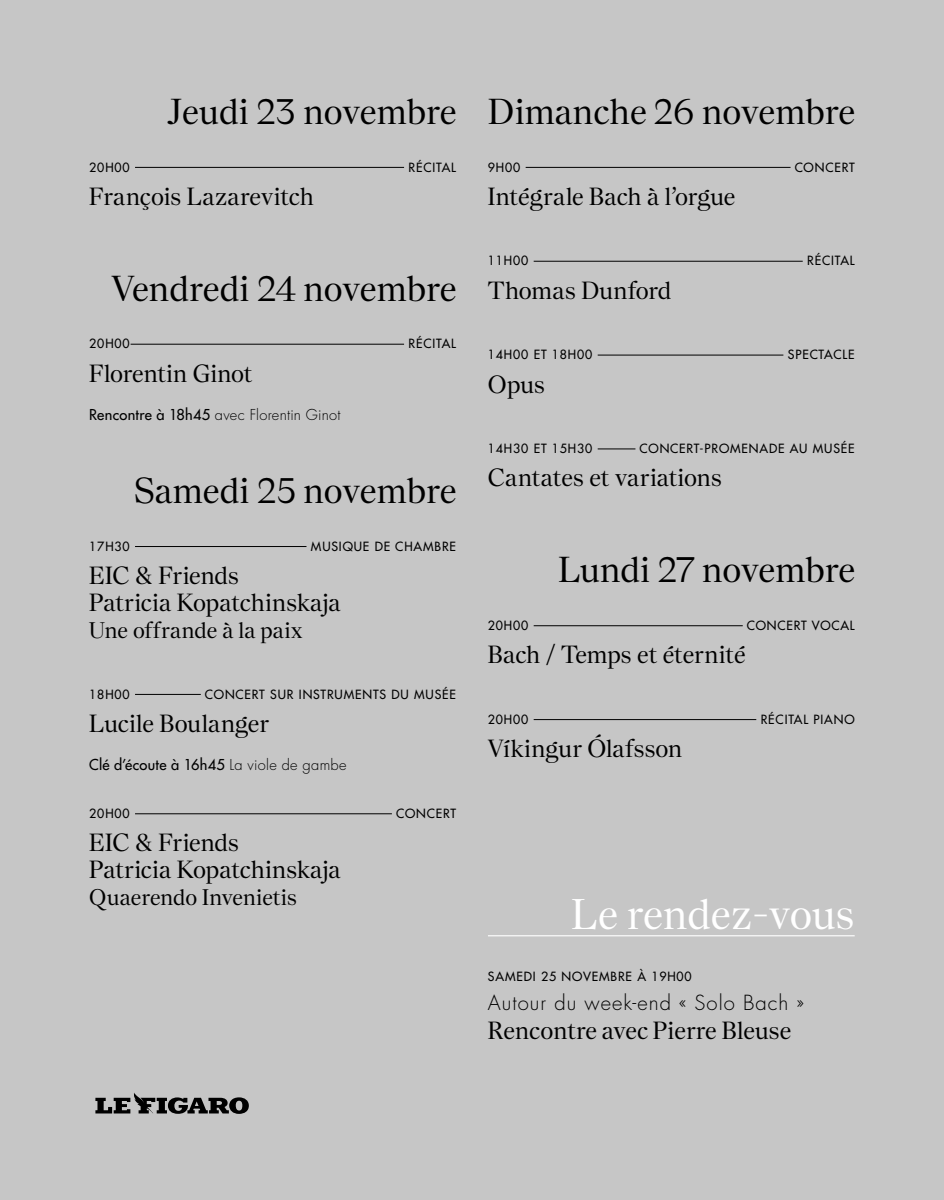
<style>
.page{position:relative;width:944px;height:1200px;background:#fff}
.page>*{position:absolute;margin:0;border:0;box-sizing:border-box;transform-origin:0 0}
.t1{font:42.75px "Nantes";color:#fff}
.t2{font:36px "Nantes";color:#000}
.t3{font:24.75px/27px "Nantes";letter-spacing:-.005em;color:#000}
.t4{font:22.5px "Nantes";color:#000}
.t5{font:300 20.25px "Futura LTW1 G";letter-spacing:.05em;color:#000}
.t6{font:300 14.62px "Futura LTW1 G";letter-spacing:.02em;color:#000}
.t7{font:500 14.62px "Futura LTW1 G";letter-spacing:.02em;color:#000}
.t8{font:500 12.38px "Futura LTW1 G";letter-spacing:.07em;color:#000}
.s1{font-weight:500}
.s2{font-weight:300}
</style>
<div class="page">
<div style="left:0;top:0;width:944px;height:1199px;background:#c6c6c6"></div>
<hr style="left:135px;top:167px;width:269px;height:1px;background:#000">
<hr style="left:131px;top:344px;width:273px;height:1px;background:#000">
<hr style="left:135px;top:546px;width:171px;height:1px;background:#000">
<hr style="left:135px;top:693px;width:66px;height:1px;background:#000">
<hr style="left:135px;top:813px;width:257px;height:1px;background:#000">
<hr style="left:526px;top:167px;width:264px;height:1px;background:#000">
<hr style="left:534px;top:261px;width:269px;height:1px;background:#000">
<hr style="left:598px;top:354px;width:185px;height:1px;background:#000">
<hr style="left:598px;top:448px;width:37px;height:1px;background:#000">
<hr style="left:534px;top:625px;width:209px;height:1px;background:#000">
<hr style="left:534px;top:719px;width:222px;height:1px;background:#000">
<hr style="left:488px;top:934px;width:367px;height:2px;background:#fff">
<svg style="left:95px;top:1092px;width:154px;height:21px"></svg>
<h2 class="t2" style="left:167px;top:85px;width:291px">Jeudi 23 novembre</h2>
<p class="t8" style="left:89px;top:156px;width:42px">20H00</p>
<p class="t8" style="left:408px;top:156px;width:49px">RÉCITAL</p>
<p class="t3" style="left:89px;top:182px;width:226px">François Lazarevitch</p>
<h2 class="t2" style="left:112px;top:262px;width:347px">Vendredi 24 novembre</h2>
<p class="t8" style="left:89px;top:333px;width:42px">20H00</p>
<p class="t8" style="left:408px;top:333px;width:49px">RÉCITAL</p>
<p class="t3" style="left:89px;top:359px;width:165px">Florentin Ginot</p>
<p class="t6" style="left:89px;top:403px;width:253px"><span class="s1">Rencontre à 18h45</span> avec Florentin Ginot</p>
<h2 class="t2" style="left:134px;top:464px;width:324px">Samedi 25 novembre</h2>
<p class="t8" style="left:89px;top:535px;width:42px">17H30</p>
<p class="t8" style="left:311px;top:535px;width:147px">MUSIQUE DE CHAMBRE</p>
<p class="t3" style="left:89px;top:561px;width:253px">EIC &amp; Friends<br>Patricia Kopatchinskaja</p>
<p class="t4" style="left:89px;top:614px;width:215px">Une offrande à la paix</p>
<p class="t8" style="left:89px;top:683px;width:42px">18H00</p>
<p class="t8" style="left:205px;top:683px;width:253px">CONCERT SUR INSTRUMENTS DU MUSÉE</p>
<p class="t3" style="left:89px;top:709px;width:181px">Lucile Boulanger</p>
<p class="t7" style="left:89px;top:752px;width:259px">Clé d’écoute à 16h45 <span class="s2">La viole de gambe</span></p>
<p class="t8" style="left:89px;top:802px;width:42px">20H00</p>
<p class="t8" style="left:396px;top:802px;width:62px">CONCERT</p>
<p class="t3" style="left:89px;top:828px;width:253px">EIC &amp; Friends<br>Patricia Kopatchinskaja</p>
<p class="t4" style="left:89px;top:881px;width:209px">Quaerendo Invenietis</p>
<h2 class="t2" style="left:488px;top:85px;width:369px">Dimanche 26 novembre</h2>
<p class="t8" style="left:488px;top:156px;width:34px">9H00</p>
<p class="t8" style="left:795px;top:156px;width:62px">CONCERT</p>
<p class="t3" style="left:488px;top:182px;width:249px">Intégrale Bach à l’orgue</p>
<p class="t8" style="left:488px;top:250px;width:42px">11H00</p>
<p class="t8" style="left:807px;top:250px;width:49px">RÉCITAL</p>
<p class="t3" style="left:488px;top:276px;width:185px">Thomas Dunford</p>
<p class="t8" style="left:488px;top:344px;width:106px">14H00 ET 18H00</p>
<p class="t8" style="left:788px;top:344px;width:68px">SPECTACLE</p>
<p class="t3" style="left:488px;top:370px;width:59px">Opus</p>
<p class="t8" style="left:488px;top:438px;width:106px">14H30 ET 15H30</p>
<p class="t8" style="left:640px;top:438px;width:217px">CONCERT-PROMENADE AU MUSÉE</p>
<p class="t3" style="left:488px;top:463px;width:235px">Cantates et variations</p>
<h2 class="t2" style="left:558px;top:543px;width:298px">Lundi 27 novembre</h2>
<p class="t8" style="left:488px;top:614px;width:42px">20H00</p>
<p class="t8" style="left:747px;top:614px;width:109px">CONCERT VOCAL</p>
<p class="t3" style="left:488px;top:640px;width:259px">Bach / Temps et éternité</p>
<p class="t8" style="left:488px;top:708px;width:42px">20H00</p>
<p class="t8" style="left:761px;top:708px;width:95px">RÉCITAL PIANO</p>
<p class="t3" style="left:488px;top:734px;width:196px">Víkingur Ólafsson</p>
<h1 class="t1" style="left:571px;top:883px;width:285px">Le rendez-vous</h1>
<p class="t8" style="left:488px;top:965px;width:205px">SAMEDI 25 NOVEMBRE À 19H00</p>
<p class="t5" style="left:488px;top:985px;width:318px">Autour du week-end « Solo Bach »</p>
<p class="t3" style="left:488px;top:1015px;width:305px">Rencontre avec Pierre Bleuse</p>
</div>
